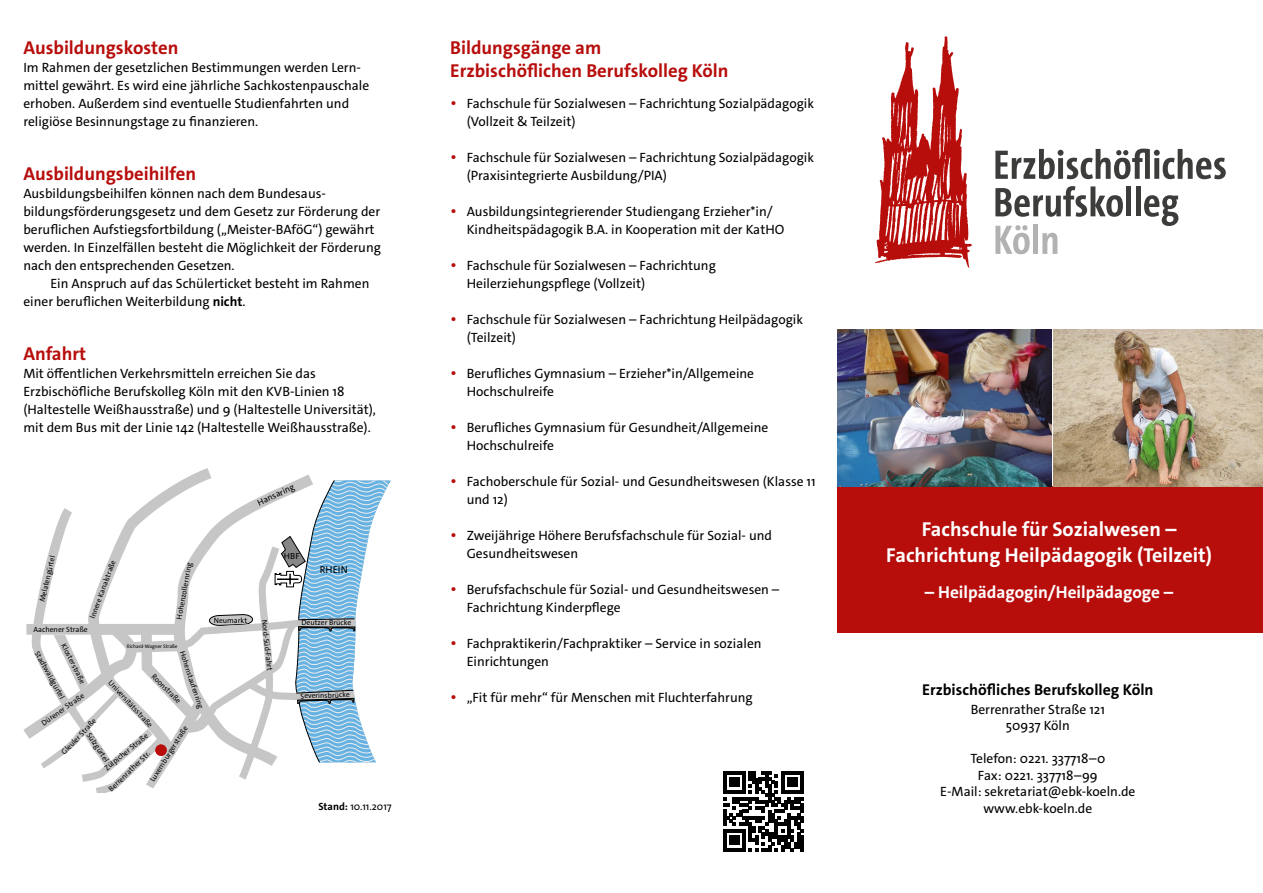
<style>
.page{position:relative;width:1263px;height:893px;background:#fff}
.page>*{position:absolute;margin:0;border:0;box-sizing:border-box;transform-origin:0 0}
.t1{font:700 20.25px/26.2px "The Sans C4 s";color:#fff;text-align:center}
.t2{font:700 18.75px/22.5px "The Sans C4 s";color:#b70e0c}
.t3{font:700 17.25px "The Sans C4 s";color:#fff}
.t4{font:700 15.75px "The Sans C4 s";color:#000}
.t5{font:13.5px/18px "The Sans C4 s";color:#000}
.t6{font:10.5px "The Sans C4 s";color:#000}
.t7{font:10.2px "The Sans C4 s";color:#000}
.t8{font:8.85px "The Sans C4 s";color:#000}
.t9{font:7.65px "The Sans C4 s";color:#000}
.t10{font:5.1px "The Sans C4 s";color:#000}
.s1{font-weight:700}
.s2{font-size:16.5px;color:#b70e0c}
</style>
<div class="page">
<div style="left:838px;top:486px;width:425px;height:147px;background:#b70e0c"></div>
<svg style="left:875px;top:36px;width:97px;height:232px"></svg>
<svg style="left:995px;top:149px;width:231px;height:30px"></svg>
<svg style="left:995px;top:186px;width:128px;height:31px"></svg>
<div style="left:1126px;top:186px;width:5px;height:30px;background:#3c3c3b"></div>
<hr style="left:1136px;top:186px;width:4px;height:30px;background:#3c3c3b">
<svg style="left:1144px;top:195px;width:34px;height:31px"></svg>
<svg style="left:995px;top:225px;width:35px;height:29px"></svg>
<div style="left:1033px;top:224px;width:5px;height:30px;background:#b3b2b2"></div>
<svg style="left:1042px;top:233px;width:15px;height:21px"></svg>
<img style="left:838px;top:329px;width:425px;height:157px">
<svg style="left:723px;top:771px;width:80px;height:81px"></svg>
<svg style="left:23px;top:468px;width:288px;height:298px"></svg>
<svg style="left:180px;top:480px;width:211px;height:300px"></svg>
<svg style="left:28px;top:508px;width:139px;height:284px"></svg>
<h2 class="t2" style="left:23px;top:37px;width:157px">Ausbildungskosten</h2>
<p class="t5" style="left:23px;top:59px;width:347px">Im Rahmen der gesetzlichen Bestimmungen werden Lern&shy;mittel gewährt. Es wird eine jährliche Sachkostenpauschale erhoben. Außerdem sind eventuelle Studienfahrten und religiöse Besinnungstage zu finanzieren.</p>
<h2 class="t2" style="left:23px;top:163px;width:174px">Ausbildungsbeihilfen</h2>
<p class="t5" style="left:23px;top:185px;width:359px">Ausbildungsbeihilfen können nach dem Bundesaus&shy;bildungsförderungsgesetz und dem Gesetz zur Förderung der beruflichen Aufstiegsfortbildung („Meister-BAföG“) gewährt werden. In Einzelfällen besteht die Möglichkeit der Förderung nach den entsprechenden Gesetzen.</p>
<p class="t5" style="left:23px;top:275px;width:348px;text-indent:27px">Ein Anspruch auf das Schülerticket besteht im Rahmen einer beruflichen Weiterbildung <span class="s1">nicht</span>.</p>
<h2 class="t2" style="left:23px;top:343px;width:64px">Anfahrt</h2>
<p class="t5" style="left:23px;top:365px;width:354px">Mit öffentlichen Verkehrsmitteln erreichen Sie das Erzbischöfliche Berufskolleg Köln mit den KVB-Linien 18 (Haltestelle Weißhausstraße) und 9 (Haltestelle Universität), mit dem Bus mit der Linie 142 (Haltestelle Weißhausstraße).</p>
<p class="t8" style="left:255px;top:498px;width:41px;rotate:-25deg">H ansaring</p>
<p class="t9" style="left:37px;top:601px;width:51px;rotate:-77deg">M elatengürtel</p>
<p class="t9" style="left:174px;top:618px;width:59px;rotate:-79deg">H ohenzollernring</p>
<p class="t10" style="left:127px;top:643px;width:52px">Richard-Wagner Straße</p>
<p class="t9" style="left:187px;top:649px;width:62px;rotate:71deg">H ohenstaufenring</p>
<p class="t9" style="left:88px;top:617px;width:64px;rotate:-70deg">Innere Kanalstraße</p>
<p class="t9" style="left:33px;top:624px;width:56px">Aachener Straße</p>
<p class="t9" style="left:68px;top:642px;width:46px;rotate:64deg">Klosterstraße</p>
<p class="t9" style="left:41px;top:649px;width:57px;rotate:61deg">Stadtw aldgürtel</p>
<p class="t9" style="left:156px;top:672px;width:39px;rotate:45deg">Roonstraße</p>
<p class="t9" style="left:113px;top:678px;width:62px;rotate:47deg">U niversitätsstraße</p>
<p class="t9" style="left:39px;top:720px;width:52px;rotate:-35deg">Dürener Straße</p>
<p class="t9" style="left:59px;top:750px;width:49px;rotate:-46deg">G leuler Straße</p>
<p class="t9" style="left:147px;top:778px;width:66px;rotate:-58deg">Luxemburgerstraße</p>
<p class="t9" style="left:93px;top:731px;width:37px;rotate:56deg">Sülzgürtel</p>
<p class="t9" style="left:102px;top:765px;width:55px;rotate:-39deg">Zülpicher Straße</p>
<p class="t9" style="left:106px;top:786px;width:56px;rotate:-44deg">Berrenrather Str.</p>
<p class="t9" style="left:214px;top:615px;width:35px">Neumarkt</p>
<p class="t8" style="left:284px;top:551px;width:17px">HBF</p>
<p class="t7" style="left:320px;top:563px;width:30px">RHEIN</p>
<p class="t9" style="left:269px;top:619px;width:52px;rotate:84deg">Nord-Süd-Fahrt</p>
<p class="t9" style="left:301px;top:618px;width:51px">Deutzer Brücke</p>
<p class="t9" style="left:300px;top:691px;width:51px;rotate:-2deg">Severinsbrücke</p>
<p class="t6" style="left:318px;top:800px;width:75px"><span class="s1">Stand:</span> 10.11.2017</p>
<h2 class="t2" style="left:450px;top:37px;width:280px">Bildungsgänge am<br>Erzbischöflichen Berufskolleg Köln</h2>
<p class="t5" style="left:467px;top:95px;width:349px;text-indent:-17px"><span class="s2">•</span> Fachschule für Sozialwesen – Fachrichtung Sozialpädagogik (Vollzeit &amp; Teilzeit)</p>
<p class="t5" style="left:467px;top:149px;width:349px;text-indent:-17px"><span class="s2">•</span> Fachschule für Sozialwesen – Fachrichtung Sozialpädagogik (Praxisintegrierte Ausbildung/PIA)</p>
<p class="t5" style="left:467px;top:203px;width:319px;text-indent:-17px"><span class="s2">•</span> Ausbildungsintegrierender Studiengang Erzieher*in/<br>Kindheitspädagogik B.A. in Kooperation mit der KatHO</p>
<p class="t5" style="left:467px;top:257px;width:251px;text-indent:-17px"><span class="s2">•</span> Fachschule für Sozialwesen – Fachrichtung<br>Heilerziehungspflege (Vollzeit)</p>
<p class="t5" style="left:467px;top:311px;width:338px;text-indent:-17px"><span class="s2">•</span> Fachschule für Sozialwesen – Fachrichtung Heilpädagogik (Teilzeit)</p>
<p class="t5" style="left:467px;top:365px;width:289px;text-indent:-17px"><span class="s2">•</span> Berufliches Gymnasium – Erzieher*in/Allgemeine<br>Hochschulreife</p>
<p class="t5" style="left:467px;top:419px;width:303px;text-indent:-17px"><span class="s2">•</span> Berufliches Gymnasium für Gesundheit/Allgemeine<br>Hochschulreife</p>
<p class="t5" style="left:467px;top:473px;width:350px;text-indent:-17px"><span class="s2">•</span> Fachoberschule für Sozial- und Gesundheitswesen (Klasse 11 und 12)</p>
<p class="t5" style="left:467px;top:527px;width:307px;text-indent:-17px"><span class="s2">•</span> Zweijährige Höhere Berufsfachschule für Sozial- und<br>Gesundheitswesen</p>
<p class="t5" style="left:467px;top:581px;width:314px;text-indent:-17px"><span class="s2">•</span> Berufsfachschule für Sozial- und Gesundheitswesen –<br>Fachrichtung Kinderpflege</p>
<p class="t5" style="left:467px;top:635px;width:296px;text-indent:-17px"><span class="s2">•</span> Fachpraktikerin/Fachpraktiker – Service in sozialen<br>Einrichtungen</p>
<p class="t5" style="left:450px;top:689px;width:304px"><span class="s2">•</span> „Fit für mehr“ für Menschen mit Fluchterfahrung</p>
<h1 class="t1" style="left:886px;top:516px;width:327px">Fachschule für Sozialwesen –<br>Fachrichtung Heilpädagogik (Teilzeit)</h1>
<p class="t3" style="left:925px;top:581px;width:250px">– Heilpädagogin/Heilpädagoge –</p>
<p class="t4" style="left:922px;top:680px;width:233px">Erzbischöfliches Berufskolleg Köln</p>
<p class="t5" style="left:971px;top:701px;width:136px;line-height:16.5px;text-align:center">Berrenrather Straße 121<br>50937 Köln</p>
<p class="t5" style="left:940px;top:751px;width:197px;line-height:16.5px;text-align:center">Telefon: 0221. 337718–0<br>Fax: 0221. 337718–99<br>E-Mail: sekretariat@ebk-koeln.de www.ebk-koeln.de</p>
</div>
